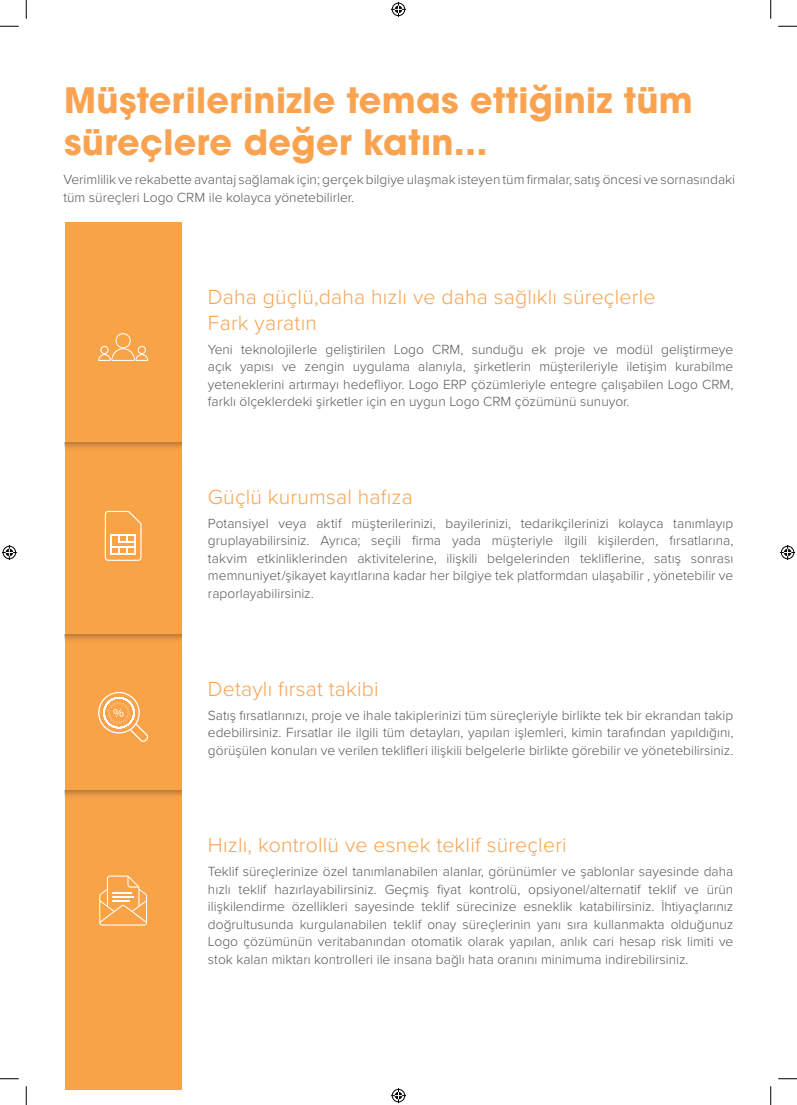
<style>
.page{position:relative;width:797px;height:1105px;background:#fff}
.page>*{position:absolute;margin:0;border:0;box-sizing:border-box;transform-origin:0 0}
.t1{font:35px/42px "Bilgetech Custom Avant Garde";letter-spacing:.01em;color:#f9a351}
.t2{font:300 21.25px "Proxima Nova";letter-spacing:.01em;color:#f9a351}
.t3{font:300 13.75px/17.5px "Proxima Nova";color:#57585a;text-align:justify}
</style>
<div class="page">
<div style="left:65px;top:222px;width:116px;height:867px;background:#f9a349"></div>
<svg style="left:105px;top:511px;width:37px;height:50px"></svg>
<svg style="left:98px;top:692px;width:50px;height:50px"></svg>
<svg style="left:99px;top:875px;width:48px;height:50px"></svg>
<svg style="left:98px;top:333px;width:50px;height:28px"></svg>
<svg style="left:0;top:25px;width:19px;height:2px"></svg>
<svg style="left:778px;top:25px;width:19px;height:2px"></svg>
<svg style="left:0;top:1078px;width:19px;height:1px"></svg>
<svg style="left:778px;top:1078px;width:19px;height:1px"></svg>
<svg style="left:25px;top:0;width:2px;height:19px"></svg>
<svg style="left:25px;top:1086px;width:2px;height:19px"></svg>
<svg style="left:770px;top:0;width:1px;height:19px"></svg>
<svg style="left:770px;top:1086px;width:1px;height:19px"></svg>
<svg style="left:391px;top:2px;width:15px;height:15px"></svg>
<svg style="left:391px;top:1088px;width:15px;height:15px"></svg>
<svg style="left:2px;top:545px;width:15px;height:15px"></svg>
<svg style="left:780px;top:545px;width:15px;height:15px"></svg>
<p class="t1" style="left:64px;top:79px;width:630px">Müşterilerinizle temas ettiğiniz tüm süreçlere değer katın...</p>
<p class="t3" style="left:63px;top:170px;width:673px">Verimlilik ve rekabette avantaj sağlamak için; gerçek bilgiye ulaşmak isteyen tüm firmalar, satış öncesi ve sornasındaki tüm süreçleri Logo CRM ile kolayca yönetebilirler.</p>
<p class="t2" style="left:208px;top:282px;width:449px">Daha güçlü,daha hızlı ve daha sağlıklı süreçlerle</p>
<p class="t2" style="left:208px;top:307px;width:110px">Fark yaratın</p>
<p class="t3" style="left:208px;top:339px;width:527px">Yeni teknolojilerle geliştirilen Logo CRM, sunduğu ek proje ve modül geliştirmeye açık yapısı ve zengin uygulama alanıyla, şirketlerin müşterileriyle iletişim kurabilme yeteneklerini artırmayı hedefliyor. Logo ERP çözümleriyle entegre çalışabilen Logo CRM, farklı ölçeklerdeki şirketler için en uygun Logo CRM çözümünü sunuyor.</p>
<p class="t2" style="left:208px;top:481px;width:206px">Güçlü kurumsal hafıza</p>
<p class="t3" style="left:208px;top:514px;width:527px">Potansiyel veya aktif müşterilerinizi, bayilerinizi, tedarikçilerinizi kolayca tanımlayıp gruplayabilirsiniz. Ayrıca; seçili firma yada müşteriyle ilgili kişilerden, fırsatlarına, takvim etkinliklerinden aktivitelerine, ilişkili belgelerinden tekliflerine, satış sonrası memnuniyet/şikayet kayıtlarına kadar her bilgiye tek platformdan ulaşabilir , yönetebilir ve raporlayabilirsiniz.</p>
<p class="t2" style="left:208px;top:673px;width:172px">Detaylı fırsat takibi</p>
<p class="t3" style="left:208px;top:705px;width:527px">Satış fırsatlarınızı, proje ve ihale takiplerinizi tüm süreçleriyle birlikte tek bir ekrandan takip edebilirsiniz. Fırsatlar ile ilgili tüm detayları, yapılan işlemleri, kimin tarafından yapıldığını, görüşülen konuları ve verilen teklifleri ilişkili belgelerle birlikte görebilir ve yönetebilirsiniz.</p>
<p class="t2" style="left:208px;top:829px;width:360px">Hızlı, kontrollü ve esnek teklif süreçleri</p>
<p class="t3" style="left:208px;top:862px;width:527px">Teklif süreçlerinize özel tanımlanabilen alanlar, görünümler ve şablonlar sayesinde daha hızlı teklif hazırlayabilirsiniz. Geçmiş fiyat kontrolü, opsiyonel/alternatif teklif ve ürün ilişkilendirme özellikleri sayesinde teklif sürecinize esneklik katabilirsiniz. İhtiyaçlarınız doğrultusunda kurgulanabilen teklif onay süreçlerinin yanı sıra kullanmakta olduğunuz Logo çözümünün veritabanından otomatik olarak yapılan, anlık cari hesap risk limiti ve stok kalan miktarı kontrolleri ile insana bağlı hata oranını minimuma indirebilirsiniz.</p>
</div>
